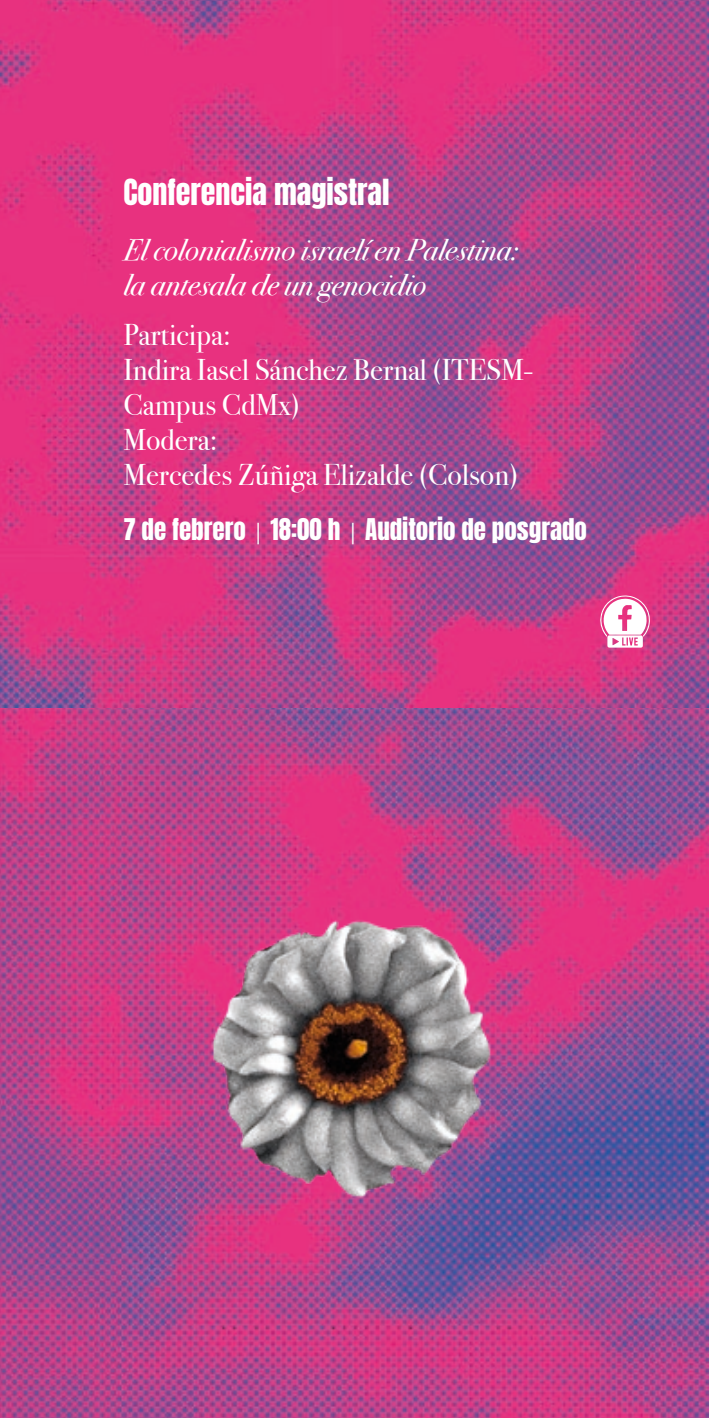
<style>
.page{position:relative;width:709px;height:1418px;background:#fff}
.page>*{position:absolute;margin:0;border:0;box-sizing:border-box;transform-origin:0 0}
.t1{font:30px/35px "Bodoni Svty Two ITCTT";color:#fff}
.t2{font:italic 30px/35px "Bodoni Svty Two ITCTT";color:#fff}
.t3{font:30px "Anton";color:#fff}
.t4{font:25px "Anton";color:#fff}
.s1{font-family:"Bodoni Svty Two ITCTT"}
</style>
<div class="page">
<img style="left:0;top:0;width:709px;height:1417px">
<svg style="left:599px;top:594px;width:52px;height:53px"></svg>
<img style="left:202px;top:913px;width:305px;height:300px">
<p class="t3" style="left:123px;top:177px;width:268px">Conferencia magistral</p>
<p class="t2" style="left:123px;top:230px;width:396px">El colonialismo israelí en Palestina: la antesala de un genocidio</p>
<p class="t1" style="left:123px;top:314px;width:411px">Participa:<br>Indira Iasel Sánchez Bernal (ITESM-<br>Campus CdMx)<br>Modera:<br>Mercedes Zúñiga Elizalde (Colson)</p>
<p class="t4" style="left:123px;top:516px;width:465px">7 de febrero <span class="s1">|</span> 18:00 h <span class="s1">|</span> Auditorio de posgrado</p>
</div>
